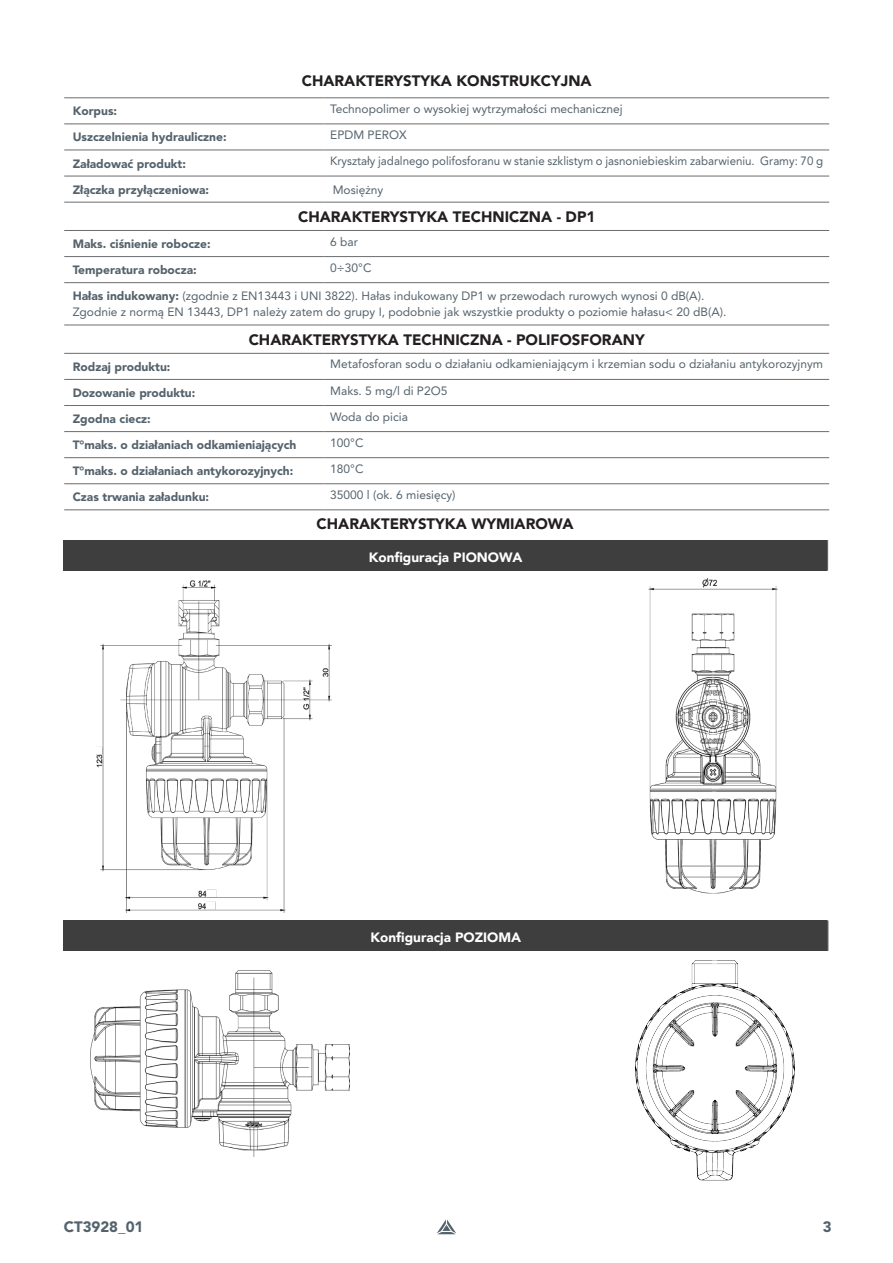
<style>
.page{position:relative;width:893px;height:1263px;background:#fff}
.page>*{position:absolute;margin:0;border:0;box-sizing:border-box;transform-origin:0 0}
.t1{font:900 15px "Avenir LT Pro";color:#231f20}
.t2{font:900 15px "Avenir LT Pro";color:#54626c}
.t3{font:900 13.5px "Avenir";color:#fff}
.t4{font:12px "Avenir LT Pro";color:#54626c}
.t5{font:900 12px "Avenir LT Pro";color:#54626c}
.t6{font:12px "Avenir LT Pro";color:#54626c;scale:.96 1}
.s1{font-weight:900}
</style>
<div class="page">
<svg style="left:437px;top:1219px;width:19px;height:15px"></svg>
<div style="left:64px;top:920px;width:764px;height:31px;background:#3e3e3f"></div>
<hr style="left:828px;top:920px;width:1px;height:31px;background:#6c6d70">
<img style="left:90px;top:970px;width:260px;height:186px">
<img style="left:635px;top:960px;width:160px;height:221px">
<div style="left:63px;top:540px;width:765px;height:31px;background:#3e3e3f"></div>
<hr style="left:827px;top:540px;width:1px;height:31px;background:#6c6d70">
<img style="left:96px;top:580px;width:236px;height:332px">
<img style="left:649px;top:578px;width:129px;height:316px">
<hr style="left:64px;top:98px;width:260px;height:1px;background:#6c6d70">
<hr style="left:324px;top:98px;width:505px;height:1px;background:#6c6d70">
<hr style="left:64px;top:124px;width:260px;height:1px;background:#6c6d70">
<hr style="left:324px;top:124px;width:505px;height:1px;background:#6c6d70">
<hr style="left:64px;top:150px;width:260px;height:1px;background:#6c6d70">
<hr style="left:324px;top:150px;width:505px;height:1px;background:#6c6d70">
<hr style="left:64px;top:176px;width:260px;height:1px;background:#6c6d70">
<hr style="left:324px;top:176px;width:505px;height:1px;background:#6c6d70">
<hr style="left:64px;top:202px;width:260px;height:1px;background:#6c6d70">
<hr style="left:324px;top:202px;width:505px;height:1px;background:#6c6d70">
<hr style="left:64px;top:230px;width:260px;height:1px;background:#6c6d70">
<hr style="left:324px;top:230px;width:505px;height:1px;background:#6c6d70">
<hr style="left:64px;top:256px;width:260px;height:1px;background:#6c6d70">
<hr style="left:324px;top:256px;width:505px;height:1px;background:#6c6d70">
<hr style="left:64px;top:282px;width:260px;height:1px;background:#6c6d70">
<hr style="left:324px;top:282px;width:505px;height:1px;background:#6c6d70">
<hr style="left:64px;top:325px;width:260px;height:1px;background:#6c6d70">
<hr style="left:324px;top:325px;width:505px;height:1px;background:#6c6d70">
<hr style="left:64px;top:353px;width:260px;height:1px;background:#6c6d70">
<hr style="left:324px;top:353px;width:505px;height:1px;background:#6c6d70">
<hr style="left:64px;top:379px;width:260px;height:1px;background:#6c6d70">
<hr style="left:324px;top:379px;width:505px;height:1px;background:#6c6d70">
<hr style="left:64px;top:405px;width:260px;height:1px;background:#6c6d70">
<hr style="left:324px;top:405px;width:505px;height:1px;background:#6c6d70">
<hr style="left:64px;top:431px;width:260px;height:1px;background:#6c6d70">
<hr style="left:324px;top:431px;width:505px;height:1px;background:#6c6d70">
<hr style="left:64px;top:457px;width:260px;height:1px;background:#6c6d70">
<hr style="left:324px;top:457px;width:505px;height:1px;background:#6c6d70">
<hr style="left:64px;top:483px;width:260px;height:1px;background:#6c6d70">
<hr style="left:324px;top:483px;width:505px;height:1px;background:#6c6d70">
<hr style="left:64px;top:510px;width:260px;height:1px;background:#6c6d70">
<hr style="left:324px;top:510px;width:505px;height:1px;background:#6c6d70">
<p class="t1" style="left:302px;top:72px;width:291px">CHARAKTERYSTYKA KONSTRUKCYJNA</p>
<p class="t5" style="left:73px;top:104px;width:46px">Korpus:</p>
<p class="t4" style="left:330px;top:101px;width:294px">Technopolimer o wysokiej wytrzymałości mechanicznej</p>
<p class="t5" style="left:73px;top:130px;width:155px">Uszczelnienia hydrauliczne:</p>
<p class="t4" style="left:330px;top:127px;width:78px">EPDM PEROX</p>
<p class="t5" style="left:73px;top:156px;width:115px">Załadować produkt:</p>
<p class="t6" style="left:330px;top:154px;width:515px">Kryształy jadalnego polifosforanu w stanie szklistym o jasnoniebieskim zabarwieniu. Gramy: 70 g</p>
<p class="t5" style="left:73px;top:182px;width:138px">Złączka przyłączeniowa:</p>
<p class="t4" style="left:333px;top:182px;width:52px">Mosiężny</p>
<p class="t1" style="left:298px;top:208px;width:299px">CHARAKTERYSTYKA TECHNICZNA - DP1</p>
<p class="t5" style="left:73px;top:237px;width:139px">Maks. ciśnienie robocze:</p>
<p class="t4" style="left:330px;top:234px;width:29px">6 bar</p>
<p class="t5" style="left:73px;top:263px;width:125px">Temperatura robocza:</p>
<p class="t4" style="left:330px;top:260px;width:43px">0÷30°C</p>
<p class="t4" style="left:73px;top:289px;width:633px"><span class="s1">Hałas indukowany:</span> (zgodnie z EN13443 i UNI 3822). Hałas indukowany DP1 w przewodach rurowych wynosi 0 dB(A).</p>
<p class="t4" style="left:73px;top:305px;width:655px">Zgodnie z normą EN 13443, DP1 należy zatem do grupy I, podobnie jak wszystkie produkty o poziomie hałasu&lt; 20 dB(A).</p>
<p class="t1" style="left:249px;top:331px;width:398px">CHARAKTERYSTYKA TECHNICZNA - POLIFOSFORANY</p>
<p class="t5" style="left:73px;top:359px;width:99px">Rodzaj produktu:</p>
<p class="t4" style="left:330px;top:357px;width:494px">Metafosforan sodu o działaniu odkamieniającym i krzemian sodu o działaniu antykorozyjnym</p>
<p class="t5" style="left:73px;top:386px;width:124px">Dozowanie produktu:</p>
<p class="t4" style="left:330px;top:383px;width:119px">Maks. 5 mg/l di P2O5</p>
<p class="t5" style="left:73px;top:412px;width:80px">Zgodna ciecz:</p>
<p class="t4" style="left:330px;top:409px;width:79px">Woda do picia</p>
<p class="t5" style="left:73px;top:438px;width:225px">T°maks. o działaniach odkamieniających</p>
<p class="t4" style="left:330px;top:435px;width:35px">100°C</p>
<p class="t5" style="left:73px;top:464px;width:222px">T°maks. o działaniach antykorozyjnych:</p>
<p class="t4" style="left:330px;top:461px;width:35px">180°C</p>
<p class="t5" style="left:73px;top:490px;width:138px">Czas trwania załadunku:</p>
<p class="t4" style="left:330px;top:487px;width:127px">35000 l (ok. 6 miesięcy)</p>
<p class="t1" style="left:317px;top:514px;width:259px">CHARAKTERYSTYKA WYMIAROWA</p>
<p class="t3" style="left:369px;top:546px;width:155px">Konfiguracja PIONOWA</p>
<p class="t3" style="left:371px;top:926px;width:152px">Konfiguracja POZIOMA</p>
<p class="t2" style="left:64px;top:1218px;width:81px">CT3928_01</p>
<p class="t2" style="left:823px;top:1218px;width:10px">3</p>
</div>
